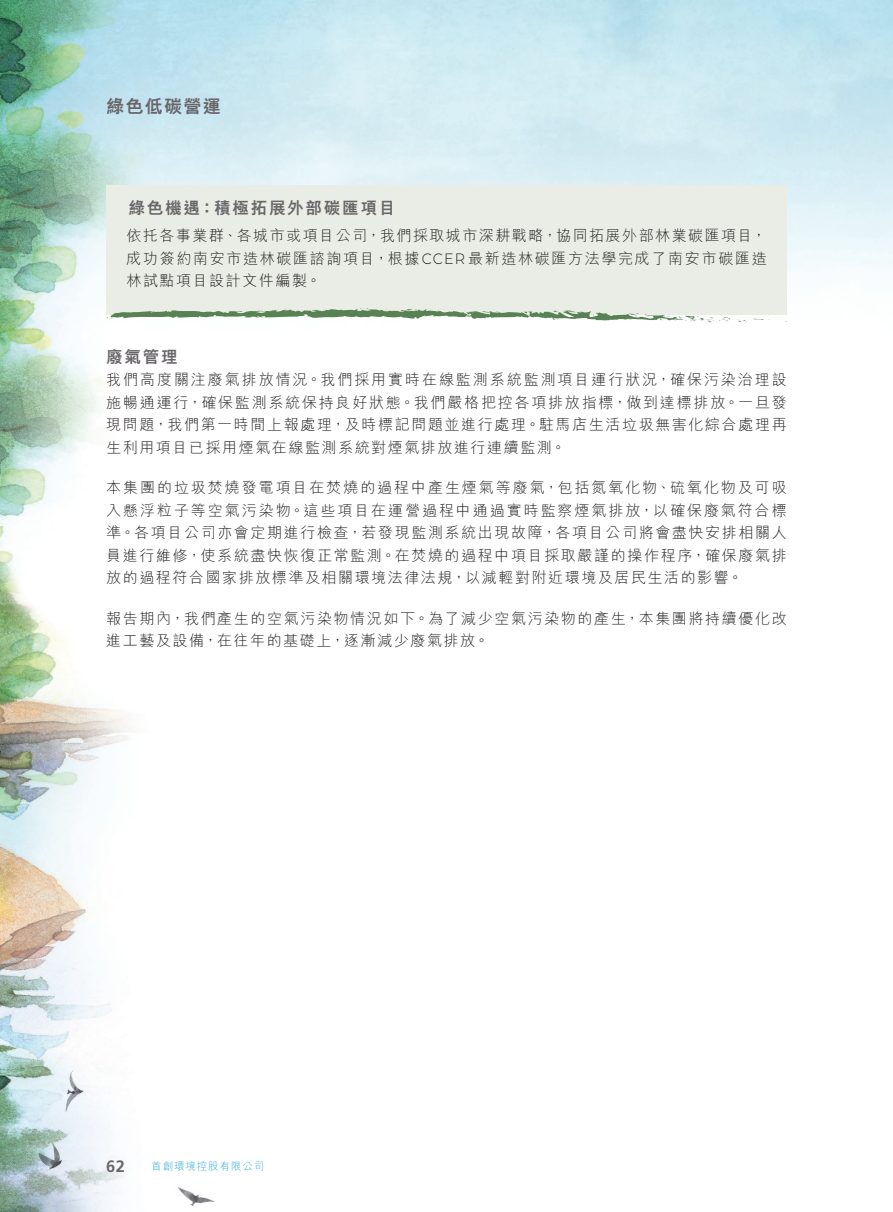
<style>
.page{position:relative;width:893px;height:1212px;background:#fff}
.page>*{position:absolute;margin:0;border:0;box-sizing:border-box;transform-origin:0 0}
.t1{font:800 18px "M Hei HK";letter-spacing:.07em;color:#69666a}
.t2{font:800 16.5px "M Hei HK";letter-spacing:.11em;color:#69666a}
.t3{font:700 16.5px "Frutiger LT Std";color:#69666a}
.t4{font:300 15px/22.5px "M Hei HK";letter-spacing:.105em;color:#231f20;text-align:justify}
.t5{font:300 10.5px "M Hei HK";letter-spacing:.085em;color:#30abd5}
.s1{font-family:"Montserrat"}
</style>
<div class="page">
<img style="left:0;top:0;width:893px;height:1212px">
<div style="left:105px;top:1158px;width:21px;height:16px;background:#fff"></div>
<div style="left:106px;top:185px;width:681px;height:130px;background:#eaede6"></div>
<svg style="left:753px;top:318px;width:17px;height:2px"></svg>
<svg style="left:106px;top:308px;width:641px;height:14px"></svg>
<p class="t1" style="left:106px;top:97px;width:116px">綠色低碳營運</p>
<p class="t2" style="left:129px;top:199px;width:268px">綠色機遇：積極拓展外部碳匯項目</p>
<p class="t4" style="left:126px;top:224px;width:642px">依托各事業群、各城市或項目公司，我們採取城市深耕戰略，協同拓展外部林業碳匯項目，成功簽約南安市造林碳匯諮詢項目，根據<span class="s1">CCER</span> 最新造林碳匯方法學完成了南安市碳匯造林試點項目設計文件編製。</p>
<p class="t2" style="left:106px;top:348px;width:73px">廢氣管理</p>
<p class="t4" style="left:106px;top:368px;width:682px">我們高度關注廢氣排放情況。我們採用實時在線監測系統監測項目運行狀況，確保污染治理設施暢通運行，確保監測系統保持良好狀態。我們嚴格把控各項排放指標，做到達標排放。一旦發現問題，我們第一時間上報處理，及時標記問題並進行處理。駐馬店生活垃圾無害化綜合處理再生利用項目已採用煙氣在線監測系統對煙氣排放進行連續監測。</p>
<p class="t4" style="left:106px;top:476px;width:682px">本集團的垃圾焚燒發電項目在焚燒的過程中產生煙氣等廢氣，包括氮氧化物、硫氧化物及可吸入懸浮粒子等空氣污染物。這些項目在運營過程中通過實時監察煙氣排放，以確保廢氣符合標準。各項目公司亦會定期進行檢查，若發現監測系統出現故障，各項目公司將會盡快安排相關人員進行維修，使系統盡快恢復正常監測。在焚燒的過程中項目採取嚴謹的操作程序，確保廢氣排放的過程符合國家排放標準及相關環境法律法規，以減輕對附近環境及居民生活的影響。</p>
<p class="t4" style="left:106px;top:607px;width:682px">報告期內，我們產生的空氣污染物情況如下。為了減少空氣污染物的產生，本集團將持續優化改進工藝及設備，在往年的基礎上，逐漸減少廢氣排放。</p>
<p class="t3" style="left:106px;top:1156px;width:20px">62</p>
<p class="t5" style="left:151px;top:1161px;width:115px">首創環境控股有限公司</p>
</div>
